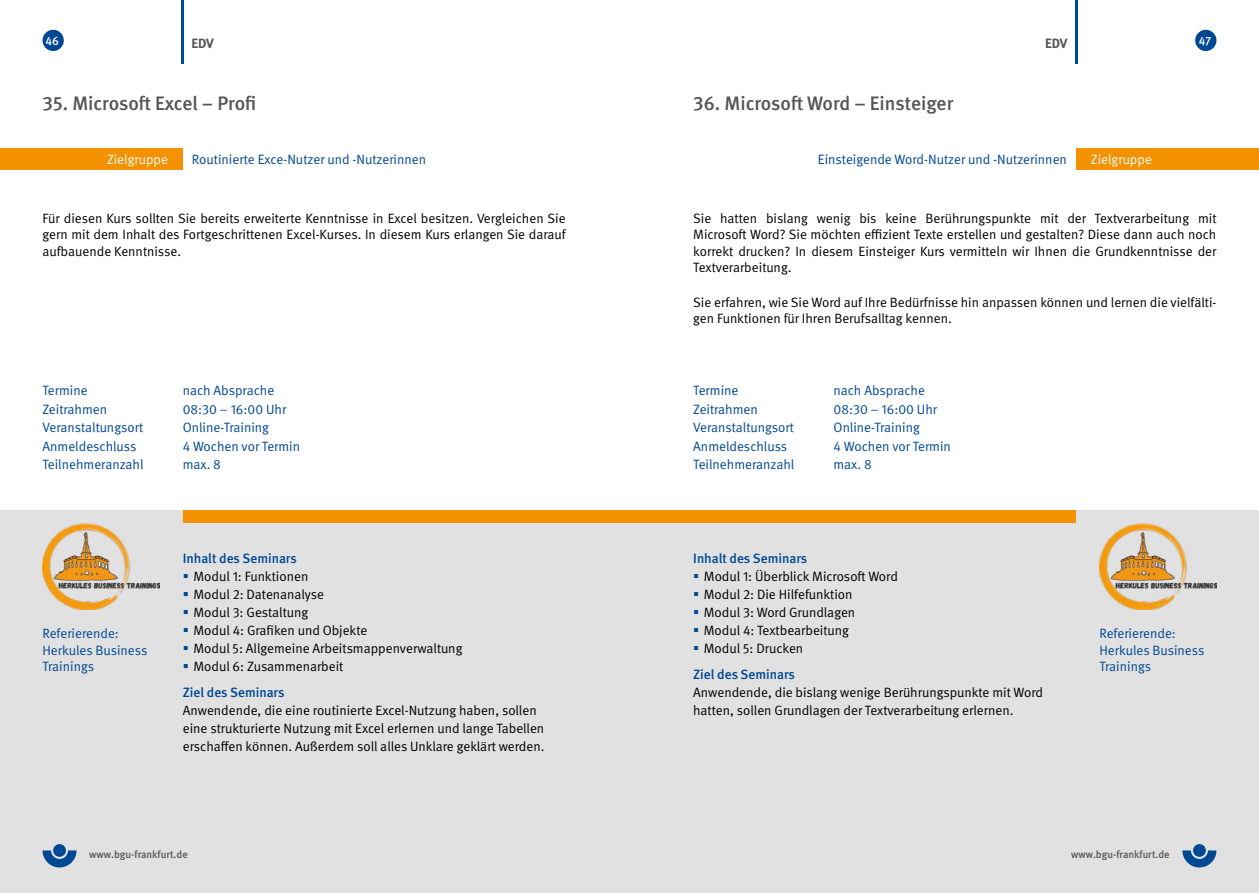
<style>
.page{position:relative;width:1259px;height:893px;background:#fff}
.page>*{position:absolute;margin:0;border:0;box-sizing:border-box;transform-origin:0 0}
.t1{font:500 19.5px "DGUV Meta";color:#565655}
.t2{font:13.5px/18px "DGUV Meta";color:#000}
.t3{font:13.5px/16.5px "DGUV Meta";color:#004893}
.t4{font:500 13.5px "DGUV Meta";color:#004893}
.t5{font:13.5px "DGUV Meta";color:#fff}
.t6{font:700 13.5px "DGUV Meta";letter-spacing:-.01em;color:#565655}
.t7{font:500 12px "DGUV Meta";color:#fff}
.t8{font:500 10.5px "DGUV Meta";color:#565655}
</style>
<div class="page">
<div style="left:0;top:510px;width:629px;height:383px;background:#e1e1e1"></div>
<div style="left:629px;top:510px;width:630px;height:383px;background:#e1e1e1"></div>
<div style="left:183px;top:510px;width:446px;height:13px;background:#f39100"></div>
<div style="left:629px;top:510px;width:447px;height:13px;background:#f39100"></div>
<div style="left:43px;top:30px;width:21px;height:21px;background:#004893;border-radius:50%"></div>
<div style="left:1195px;top:30px;width:21px;height:21px;background:#004893;border-radius:50%"></div>
<svg style="left:43px;top:850px;width:34px;height:17px"></svg>
<div style="left:53px;top:844px;width:13px;height:13px;background:#004893;border-radius:50%"></div>
<svg style="left:1182px;top:850px;width:34px;height:17px"></svg>
<div style="left:1193px;top:844px;width:12px;height:13px;background:#004893;border-radius:50%"></div>
<hr style="left:181px;top:0;width:3px;height:64px;background:#004893">
<hr style="left:1074px;top:0;width:3px;height:64px;background:#004893">
<div style="left:0;top:149px;width:183px;height:21px;background:#f39100"></div>
<div style="left:1076px;top:149px;width:183px;height:21px;background:#f39100"></div>
<img style="left:43px;top:523px;width:116px;height:87px">
<img style="left:1099px;top:523px;width:117px;height:87px">
<p class="t7" style="left:46px;top:34px;width:15px">46</p>
<p class="t7" style="left:1198px;top:34px;width:14px">47</p>
<p class="t6" style="left:191px;top:36px;width:24px">EDV</p>
<p class="t6" style="left:1045px;top:36px;width:24px">EDV</p>
<h1 class="t1" style="left:43px;top:92px;width:215px">35. Microsoft Excel – Profi</h1>
<h1 class="t1" style="left:693px;top:92px;width:261px">36. Microsoft Word – Einsteiger</h1>
<p class="t3" style="left:192px;top:151px;width:236px">Routinierte Exce-Nutzer und -Nutzerinnen</p>
<p class="t5" style="left:107px;top:152px;width:62px">Zielgruppe</p>
<p class="t3" style="left:818px;top:152px;width:251px">Einsteigende Word-Nutzer und -Nutzerinnen</p>
<p class="t5" style="left:1091px;top:152px;width:62px">Zielgruppe</p>
<p class="t2" style="left:43px;top:210px;width:525px;line-height:16.5px;text-align:justify">Für diesen Kurs sollten Sie bereits erweiterte Kenntnisse in Excel besitzen. Vergleichen Sie gern mit dem Inhalt des Fortgeschrittenen Excel-Kurses. In diesem Kurs erlangen Sie darauf aufbauende Kenntnisse.</p>
<p class="t3" style="left:42px;top:382px;width:47px">Termine</p>
<p class="t3" style="left:183px;top:382px;width:93px">nach Absprache</p>
<p class="t3" style="left:42px;top:401px;width:66px">Zeitrahmen</p>
<p class="t3" style="left:183px;top:401px;width:105px">08:30 – 16:00 Uhr</p>
<p class="t3" style="left:42px;top:420px;width:102px">Veranstaltungsort</p>
<p class="t3" style="left:183px;top:420px;width:88px">Online-Training</p>
<p class="t3" style="left:42px;top:438px;width:95px">Anmeldeschluss</p>
<p class="t3" style="left:183px;top:438px;width:119px">4 Wochen vor Termin</p>
<p class="t3" style="left:42px;top:457px;width:103px">Teilnehmeranzahl</p>
<p class="t3" style="left:183px;top:457px;width:40px">max. 8</p>
<p class="t2" style="left:693px;top:210px;width:525px;line-height:16.5px;text-align:justify">Sie hatten bislang wenig bis keine Berührungspunkte mit der Textverarbeitung mit Microsoft Word? Sie möchten effizient Texte erstellen und gestalten? Diese dann auch noch korrekt drucken? In diesem Einsteiger Kurs vermitteln wir Ihnen die Grundkenntnisse der Textverarbeitung.</p>
<p class="t2" style="left:693px;top:294px;width:525px;line-height:16.5px">Sie erfahren, wie Sie Word auf Ihre Bedürfnisse hin anpassen können und lernen die vielfälti&shy;gen Funktionen für Ihren Berufsalltag kennen.</p>
<p class="t3" style="left:693px;top:382px;width:47px">Termine</p>
<p class="t3" style="left:833px;top:382px;width:93px">nach Absprache</p>
<p class="t3" style="left:693px;top:401px;width:66px">Zeitrahmen</p>
<p class="t3" style="left:833px;top:401px;width:105px">08:30 – 16:00 Uhr</p>
<p class="t3" style="left:693px;top:420px;width:102px">Veranstaltungsort</p>
<p class="t3" style="left:833px;top:420px;width:88px">Online-Training</p>
<p class="t3" style="left:693px;top:438px;width:95px">Anmeldeschluss</p>
<p class="t3" style="left:833px;top:438px;width:119px">4 Wochen vor Termin</p>
<p class="t3" style="left:693px;top:457px;width:103px">Teilnehmeranzahl</p>
<p class="t3" style="left:833px;top:457px;width:40px">max. 8</p>
<p class="t4" style="left:693px;top:550px;width:115px">Inhalt des Seminars</p>
<p class="t2" style="left:704px;top:568px;width:196px">Modul 1: Überblick Microsoft Word<br>Modul 2: Die Hilfefunktion<br>Modul 3: Word Grundlagen<br>Modul 4: Textbearbeitung<br>Modul 5: Drucken</p>
<p class="t4" style="left:693px;top:667px;width:103px">Ziel des Seminars</p>
<p class="t2" style="left:693px;top:684px;width:351px">Anwendende, die bislang wenige Berührungspunkte mit Word hatten, sollen Grundlagen der Textverarbeitung erlernen.</p>
<p class="t4" style="left:183px;top:550px;width:115px">Inhalt des Seminars</p>
<p class="t2" style="left:193px;top:568px;width:270px">Modul 1: Funktionen<br>Modul 2: Datenanalyse<br>Modul 3: Gestaltung<br>Modul 4: Grafiken und Objekte<br>Modul 5: Allgemeine Arbeitsmappenverwaltung<br>Modul 6: Zusammenarbeit</p>
<p class="t4" style="left:183px;top:685px;width:103px">Ziel des Seminars</p>
<p class="t2" style="left:183px;top:702px;width:363px">Anwendende, die eine routinierte Excel-Nutzung haben, sollen eine strukturierte Nutzung mit Excel erlernen und lange Tabellen erschaffen können. Außerdem soll alles Unklare geklärt werden.</p>
<p class="t3" style="left:42px;top:626px;width:106px">Referierende:<br>Herkules Business<br>Trainings</p>
<p class="t3" style="left:1099px;top:626px;width:106px">Referierende:<br>Herkules Business<br>Trainings</p>
<p class="t8" style="left:89px;top:849px;width:100px">www.bgu-frankfurt.de</p>
<p class="t8" style="left:1071px;top:849px;width:100px">www.bgu-frankfurt.de</p>
</div>
